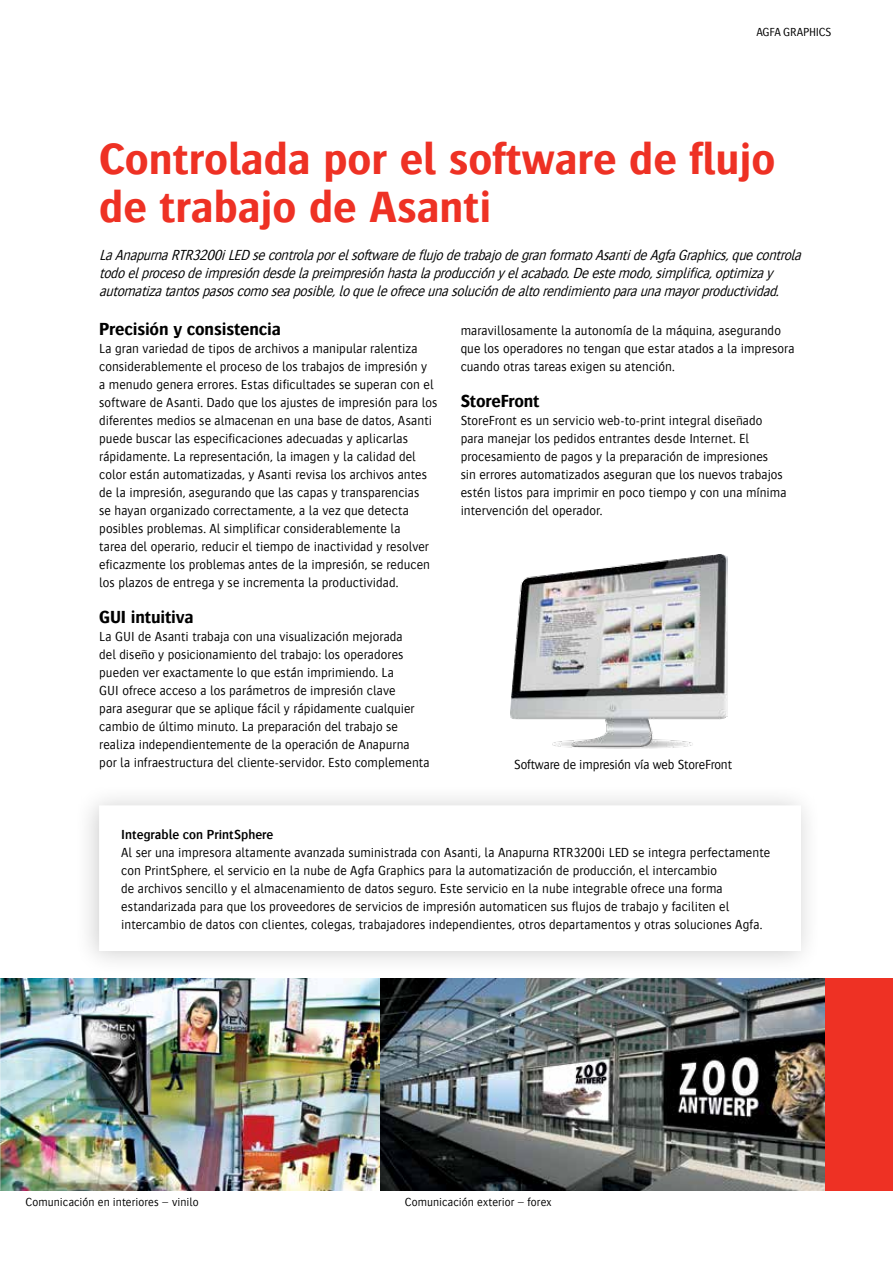
<style>
.page{position:relative;width:893px;height:1263px;background:#fff}
.page>*{position:absolute;margin:0;border:0;box-sizing:border-box;transform-origin:0 0}
.t1{font:700 45px/48px "Bosis For Agfa";color:#ee3124}
.t2{font:700 18px "Bosis For Agfa";letter-spacing:-.01em;color:#000}
.t3{font:italic 300 15px/18px "Bosis For Agfa";color:#000}
.t4{font:300 13.5px/18px "Bosis For Agfa";letter-spacing:.005em;color:#000}
.t5{font:600 13.5px "Bosis For Agfa";letter-spacing:.005em;color:#000}
.t6{font:300 12px "Bosis For Agfa";letter-spacing:.01em;color:#000}
.t7{font:300 12px "Bosis For Agfa";letter-spacing:-.025em;color:#000}
</style>
<div class="page">
<div style="left:73px;top:783px;width:749px;height:193px;background:#000;opacity:.2"></div>
<div style="left:100px;top:806px;width:700px;height:144px;background:#fff"></div>
<img style="left:379px;top:978px;width:447px;height:213px">
<div style="left:826px;top:978px;width:67px;height:213px;background:#ee3124"></div>
<img style="left:1px;top:978px;width:378px;height:213px">
<img style="left:0;top:978px;width:1px;height:213px">
<img style="left:511px;top:554px;width:216px;height:195px">
<p class="t7" style="left:756px;top:26px;width:76px">AGFA GRAPHICS</p>
<h1 class="t1" style="left:99px;top:134px;width:678px">Controlada por el software de flujo de trabajo de Asanti</h1>
<p class="t3" style="left:99px;top:246px;width:707px">LaAnapurnaRTR3200iLED secontrolaporelsoftwaredeflujodetrabajodegranformatoAsantideAgfaGraphics,quecontrola todoelprocesodeimpresióndesdelapreimpresiónhastalaproducciónyelacabado.Deestemodo,simplifica,optimizay automatizatantospasoscomoseaposible,loqueleofreceunasolucióndealtorendimientoparaunamayorproductividad.</p>
<h2 class="t2" style="left:99px;top:319px;width:183px">Precisión y consistencia</h2>
<p class="t4" style="left:99px;top:339px;width:340px">La gran variedad de tipos de archivos a manipular ralentiza considerablemente el proceso de los trabajos de impresión y<br>a menudo genera errores. Estas dificultades se superan con el software de Asanti. Dado que los ajustes de impresión para los diferentes medios se almacenan en una base de datos, Asanti puede buscar las especificaciones adecuadas y aplicarlas rápidamente. La representación, la imagen y la calidad del color están automatizadas, y Asanti revisa los archivos antes de la impresión, asegurando que las capas y transparencias<br>se hayan organizado correctamente, a la vez que detecta posibles problemas. Al simplificar considerablemente la<br>tarea del operario, reducir el tiempo de inactividad y resolver eficazmente los problemas antes de la impresión, se reducen los plazos de entrega y se incrementa la productividad.</p>
<h2 class="t2" style="left:99px;top:607px;width:96px">GUI intuitiva</h2>
<p class="t4" style="left:99px;top:627px;width:332px">La GUI de Asanti trabaja con una visualización mejorada<br>del diseño y posicionamiento del trabajo: los operadores pueden ver exactamente lo que están imprimiendo. La<br>GUI ofrece acceso a los parámetros de impresión clave<br>para asegurar que se aplique fácil y rápidamente cualquier cambio de último minuto. La preparación del trabajo se realiza independientemente de la operación de Anapurna por la infraestructura del cliente-servidor. Esto complementa</p>
<p class="t4" style="left:461px;top:321px;width:335px">maravillosamente la autonomía de la máquina, asegurando que los operadores no tengan que estar atados a la impresora cuando otras tareas exigen su atención.</p>
<h2 class="t2" style="left:461px;top:391px;width:80px">StoreFront</h2>
<p class="t4" style="left:461px;top:411px;width:327px">StoreFront es un servicio web-to-print integral diseñado para manejar los pedidos entrantes desde Internet. El procesamiento de pagos y la preparación de impresiones sin errores automatizados aseguran que los nuevos trabajos estén listos para imprimir en poco tiempo y con una mínima intervención del operador.</p>
<p class="t4" style="left:514px;top:755px;width:219px">Software de impresión vía web StoreFront</p>
<p class="t5" style="left:121px;top:827px;width:154px">Integrable con PrintSphere</p>
<p class="t4" style="left:121px;top:843px;width:650px">Al ser una impresora altamente avanzada suministrada con Asanti, la Anapurna RTR3200i LED se integra perfectamente con PrintSphere, el servicio en la nube de Agfa Graphics para la automatización de producción, el intercambio<br>de archivos sencillo y el almacenamiento de datos seguro. Este servicio en la nube integrable ofrece una forma estandarizada para que los proveedores de servicios de impresión automaticen sus flujos de trabajo y faciliten el intercambio de datos con clientes, colegas, trabajadores independientes, otros departamentos y otras soluciones Agfa.</p>
<p class="t6" style="left:26px;top:1196px;width:175px">Comunicación en interiores – vinilo</p>
<p class="t6" style="left:405px;top:1196px;width:148px">Comunicación exterior – forex</p>
</div>
